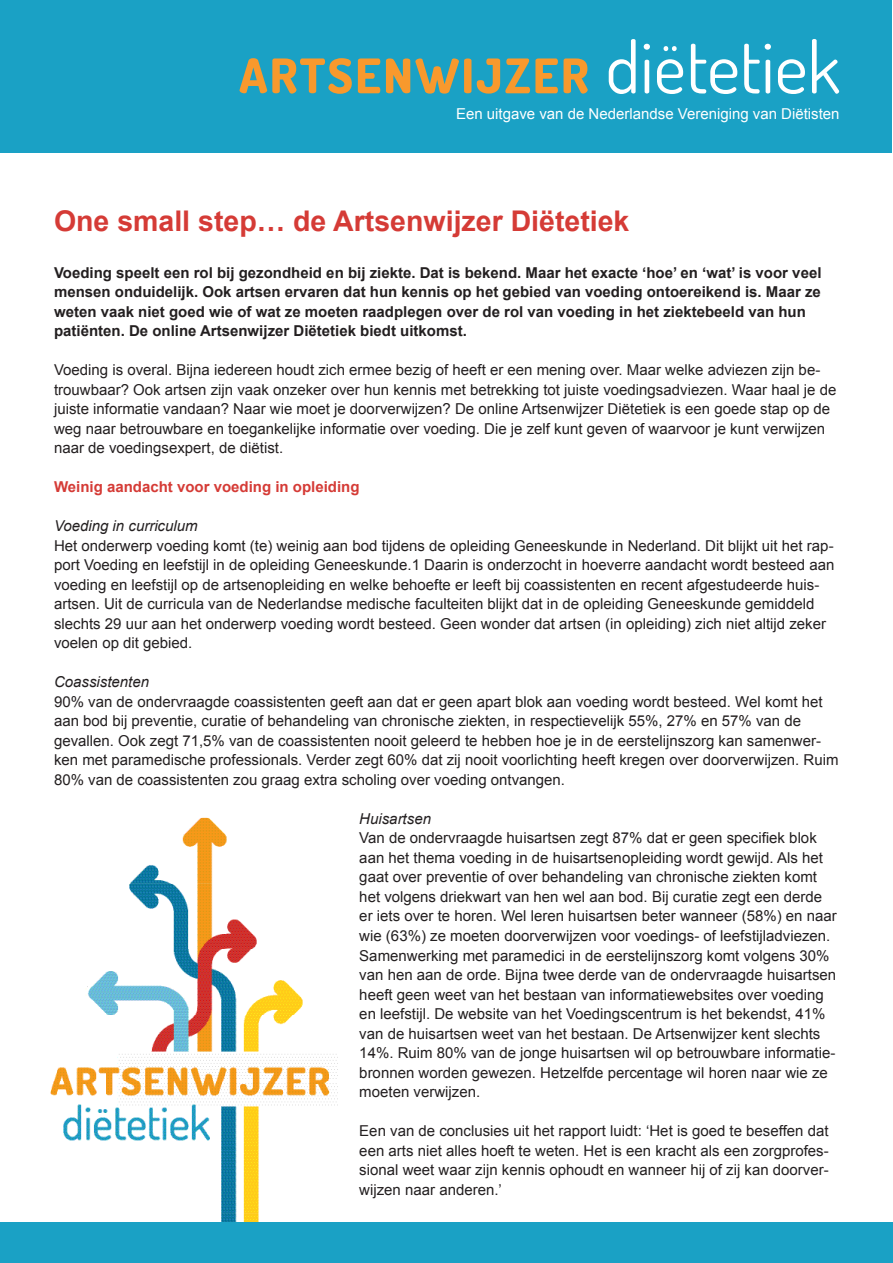
<style>
.page{position:relative;width:893px;height:1263px;background:#fff}
.page>*{position:absolute;margin:0;border:0;box-sizing:border-box;transform-origin:0 0}
.t1{font:700 28.5px "Arial";color:#d53b36}
.t2{font:15px/19.5px "Arial";color:#231f20}
.t3{font:700 15px/19.5px "Arial";color:#231f20}
.t4{font:15px "Arial";color:#fff}
.t5{font:700 15px "Arial";color:#d53b36}
.t6{font:italic 15px "Arial";color:#231f20}
.s1{font-style:italic}
</style>
<div class="page">
<img style="left:130px;top:818px;width:97px;height:66px">
<img style="left:50px;top:884px;width:287px;height:330px">
<img style="left:221px;top:1214px;width:38px;height:8px">
<div style="left:0;top:0;width:892px;height:153px;background:#1aa1c5"></div>
<svg style="left:239px;top:58px;width:113px;height:36px"></svg>
<svg style="left:358px;top:58px;width:22px;height:35px"></svg>
<svg style="left:386px;top:58px;width:85px;height:36px"></svg>
<svg style="left:477px;top:58px;width:81px;height:36px"></svg>
<svg style="left:564px;top:58px;width:24px;height:36px"></svg>
<svg style="left:609px;top:39px;width:27px;height:55px"></svg>
<svg style="left:644px;top:44px;width:6px;height:50px"></svg>
<svg style="left:657px;top:46px;width:26px;height:48px"></svg>
<svg style="left:691px;top:44px;width:46px;height:50px"></svg>
<svg style="left:744px;top:44px;width:27px;height:50px"></svg>
<svg style="left:778px;top:59px;width:27px;height:35px"></svg>
<svg style="left:812px;top:39px;width:27px;height:55px"></svg>
<div style="left:0;top:1222px;width:893px;height:41px;background:#1aa1c5"></div>
<p class="t4" style="left:456px;top:104px;width:385px">Een uitgave van de Nederlandse Vereniging van Diëtisten</p>
<p class="t1" style="left:54px;top:202px;width:577px">One small step… de Artsenwijzer Diëtetiek</p>
<p class="t3" style="left:54px;top:263px;width:769px">Voeding speelt een rol bij gezondheid en bij ziekte. Dat is bekend. Maar het exacte ‘hoe’ en ‘wat’ is voor veel mensen onduidelijk. Ook artsen ervaren dat hun kennis op het gebied van voeding ontoereikend is. Maar ze weten vaak niet goed wie of wat ze moeten raadplegen over de rol van voeding in het ziektebeeld van hun patiënten. De online Artsenwijzer Diëtetiek biedt uitkomst.</p>
<p class="t2" style="left:54px;top:361px;width:784px">Voeding is overal. Bijna iedereen houdt zich ermee bezig of heeft er een mening over. Maar welke adviezen zijn be&shy;trouwbaar? Ook artsen zijn vaak onzeker over hun kennis met betrekking tot juiste voedingsadviezen. Waar haal je de juiste informatie vandaan? Naar wie moet je doorverwijzen? De online Artsenwijzer Diëtetiek is een goede stap op de weg naar betrouwbare en toegankelijke informatie over voeding. Die je zelf kunt geven of waarvoor je kunt verwijzen naar de voedingsexpert, de diëtist.</p>
<p class="t5" style="left:54px;top:477px;width:307px">Weinig aandacht voor voeding in opleiding</p>
<p class="t6" style="left:54px;top:516px;width:145px">Voeding in curriculum</p>
<p class="t2" style="left:54px;top:536px;width:782px">Het onderwerp voeding komt (te) weinig aan bod tijdens de opleiding Geneeskunde in Nederland. Dit blijkt uit het rap&shy;port Voeding en leefstijl in de opleiding Geneeskunde.1 Daarin is onderzocht in hoeverre aandacht wordt besteed aan voeding en leefstijl op de artsenopleiding en welke behoefte er leeft bij coassistenten en recent afgestudeerde huis&shy;artsen. Uit de curricula van de Nederlandse medische faculteiten blijkt dat in de opleiding Geneeskunde gemiddeld slechts 29 uur aan het onderwerp voeding wordt besteed. Geen wonder dat artsen (in opleiding) zich niet altijd zeker voelen op dit gebied.</p>
<p class="t6" style="left:54px;top:672px;width:97px">Coassistenten</p>
<p class="t2" style="left:54px;top:692px;width:786px">90% van de ondervraagde coassistenten geeft aan dat er geen apart blok aan voeding wordt besteed. Wel komt het aan bod bij preventie, curatie of behandeling van chronische ziekten, in respectievelijk 55%, 27% en 57% van de gevallen. Ook zegt 71,5% van de coassistenten nooit geleerd te hebben hoe je in de eerstelijnszorg kan samenwer&shy;ken met paramedische professionals. Verder zegt 60% dat zij nooit voorlichting heeft kregen over doorverwijzen. Ruim 80% van de coassistenten zou graag extra scholing over voeding ontvangen.</p>
<p class="t2" style="left:359px;top:809px;width:479px"><span class="s1">Huisartsen<br></span>Van de ondervraagde huisartsen zegt 87% dat er geen specifiek blok aan het thema voeding in de huisartsenopleiding wordt gewijd. Als het gaat over preventie of over behandeling van chronische ziekten komt het volgens driekwart van hen wel aan bod. Bij curatie zegt een derde er iets over te horen. Wel leren huisartsen beter wanneer (58%) en naar wie (63%) ze moeten doorverwijzen voor voedings- of leefstijladviezen.<br>Samenwerking met paramedici in de eerstelijnszorg komt volgens 30% van hen aan de orde. Bijna twee derde van de ondervraagde huisartsen heeft geen weet van het bestaan van informatiewebsites over voeding en leefstijl. De website van het Voedingscentrum is het bekendst, 41% van de huisartsen weet van het bestaan. De Artsenwijzer kent slechts 14%. Ruim 80% van de jonge huisartsen wil op betrouwbare informatie&shy;bronnen worden gewezen. Hetzelfde percentage wil horen naar wie ze moeten verwijzen.</p>
<p class="t2" style="left:359px;top:1121px;width:471px;text-align:justify">Een van de conclusies uit het rapport luidt: ‘Het is goed te beseffen dat een arts niet alles hoeft te weten. Het is een kracht als een zorgprofes&shy;sional weet waar zijn kennis ophoudt en wanneer hij of zij kan doorver&shy;wijzen naar anderen.’</p>
</div>
